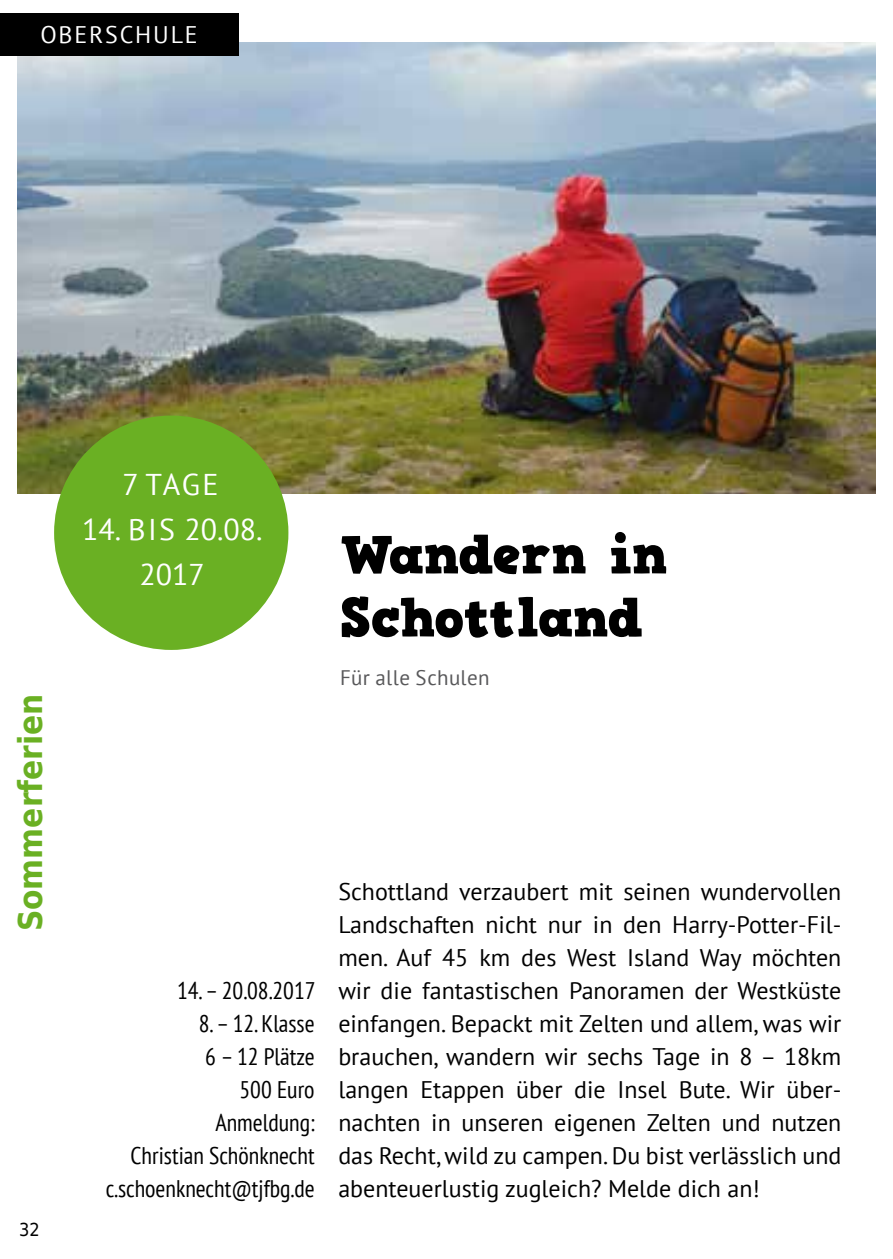
<style>
.page{position:relative;width:893px;height:1259px;background:#fff}
.page>*{position:absolute;margin:0;border:0;box-sizing:border-box;transform-origin:0 0}
.t1{font:54px/63px "HVD Comic Serif Pro";letter-spacing:-.005em;color:#000}
.t2{font:700 33px "DejaVu Sans Condensed";color:#6ab023}
.t3{font:30px/45px "PT Sans";color:#fff;text-align:center}
.t4{font:24px/33px "PT Sans";color:#000;text-align:justify}
.t5{font:condensed 24px/33px "PT Sans";color:#000;text-align:right}
.t6{font:24px "PT Sans";letter-spacing:.075em;color:#fff}
.t7{font:21px "PT Sans";letter-spacing:.02em;color:#58585a}
.t8{font:18px "DejaVu Sans Condensed";color:#000}
</style>
<div class="page">
<img style="left:17px;top:43px;width:859px;height:450px">
<div style="left:54px;top:415px;width:234px;height:235px;background:#6ab023;border-radius:50%"></div>
<div style="left:0;top:13px;width:238px;height:42px;background:#000"></div>
<p class="t6" style="left:40px;top:19px;width:159px">OBERSCHULE</p>
<h2 class="t2" style="left:3px;top:931px;width:239px;rotate:-90deg">Sommerferien</h2>
<p class="t8" style="left:19px;top:1214px;width:22px">32</p>
<p class="t3" style="left:123px;top:461px;width:98px">7 TAGE</p>
<p class="t3" style="left:82px;top:506px;width:182px">14. BIS 20.08.<br>2017</p>
<h1 class="t1" style="left:340px;top:523px;width:328px">Wandern in<br>Schottland</h1>
<p class="t7" style="left:340px;top:664px;width:151px">Für alle Schulen</p>
<p class="t5" style="left:177px;top:974px;width:140px">14. – 20.08.2017</p>
<p class="t5" style="left:106px;top:1007px;width:210px">8. – 12. Klasse<br>6 – 12 Plätze<br>500 Euro<br>Anmeldung:<br>Christian Schönknecht c.schoenknecht@tjfbg.de</p>
<p class="t4" style="left:338px;top:875px;width:505px">Schottland verzaubert mit seinen wundervollen Landschaften nicht nur in den Harry-Potter-Fil&shy;men. Auf 45 km des West Island Way möchten wir die fantastischen Panoramen der Westküste einfangen. Bepackt mit Zelten und allem, was wir brauchen, wandern wir sechs Tage in 8 – 18km langen Etappen über die Insel Bute. Wir über&shy;nachten in unseren eigenen Zelten und nutzen das Recht, wild zu campen. Du bist verlässlich und abenteuerlustig zugleich? Melde dich an!</p>
</div>
